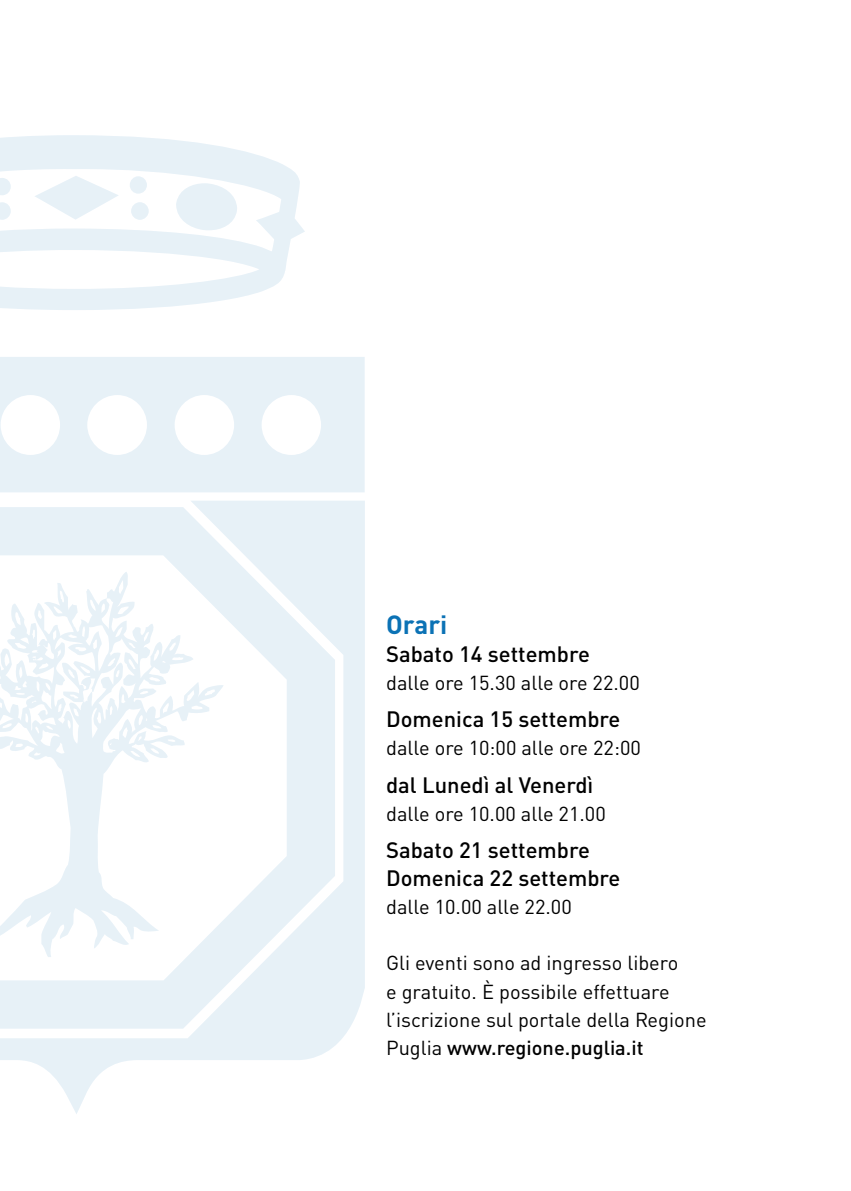
<style>
.page{position:relative;width:851px;height:1191px;background:#fff}
.page>*{position:absolute;margin:0;border:0;box-sizing:border-box;transform-origin:0 0}
.t1{font:700 26px "DIN Pro";color:#0b72b5}
.t2{font:500 22px/28px "DIN Pro";color:#000}
.t3{font:20px/28px "DIN Pro";color:#000}
.s1{font-weight:500}
</style>
<div class="page">
<svg style="left:0;top:135px;width:305px;height:175px;fill:#ebf3f9"></svg>
<svg style="left:34px;top:176px;width:85px;height:44px"></svg>
<svg style="left:0;top:178px;width:11px;height:17px"></svg>
<svg style="left:0;top:202px;width:11px;height:18px"></svg>
<div style="left:130px;top:176px;width:17px;height:18px;background:#e7f1f7;border-radius:50%"></div>
<div style="left:131px;top:202px;width:18px;height:18px;background:#e7f1f7;border-radius:50%"></div>
<svg style="left:176px;top:183px;width:61px;height:47px"></svg>
<svg style="left:0;top:357px;width:364px;height:135px;fill:#e7f1f7"></svg>
<svg style="left:0;top:501px;width:365px;height:613px;fill:#eff6fa"></svg>
<h1 class="t1" style="left:386px;top:603px;width:63px">Orari</h1>
<p class="t2" style="left:386px;top:637px;width:205px">Sabato 14 settembre</p>
<p class="t3" style="left:386px;top:666px;width:255px">dalle ore 15.30 alle ore 22.00</p>
<p class="t2" style="left:386px;top:703px;width:236px">Domenica 15 settembre</p>
<p class="t3" style="left:386px;top:732px;width:256px">dalle ore 10:00 alle ore 22:00</p>
<p class="t2" style="left:386px;top:768px;width:209px">dal Lunedì al Venerdì</p>
<p class="t3" style="left:386px;top:797px;width:221px">dalle ore 10.00 alle 21.00</p>
<p class="t2" style="left:386px;top:834px;width:236px">Sabato 21 settembre<br>Domenica 22 settembre</p>
<p class="t3" style="left:386px;top:891px;width:187px">dalle 10.00 alle 22.00</p>
<p class="t3" style="left:386px;top:947px;width:322px">Gli eventi sono ad ingresso libero<br>e gratuito. È possibile effettuare l’iscrizione sul portale della Regione Puglia <span class="s1">www.regione.puglia.it</span></p>
</div>
